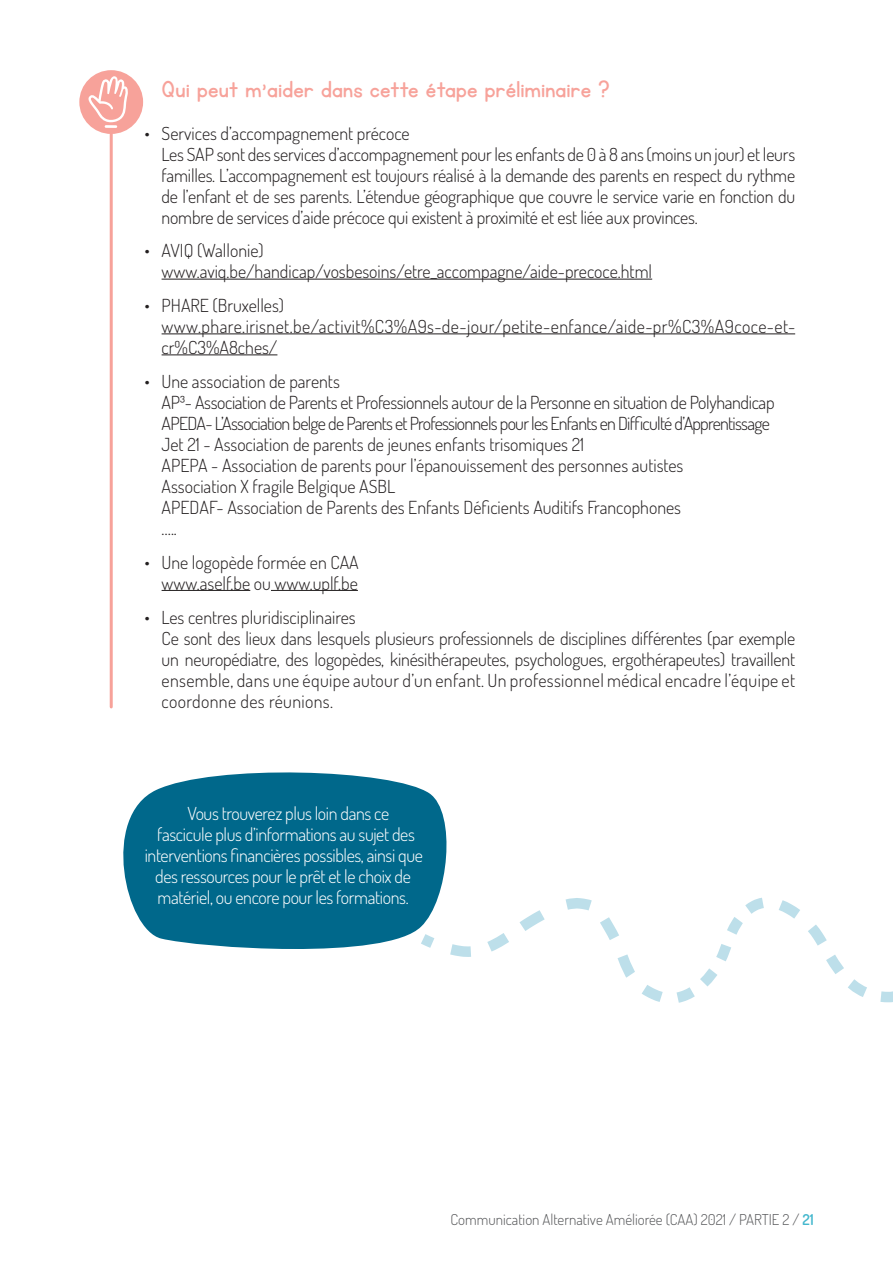
<style>
.page{position:relative;width:893px;height:1263px;background:#fff}
.page>*{position:absolute;margin:0;border:0;box-sizing:border-box;transform-origin:0 0}
.t1{font:27px "KG Primary Penmanship";letter-spacing:.01em;color:#f7a29a}
.t2{font:300 18px/21px "Dosis";letter-spacing:-.01em;color:#231f20}
.t3{font:300 18px/21px "Dosis";letter-spacing:-.02em;color:#fff;text-align:center}
.t4{font:300 18px/21px "Dosis";letter-spacing:.025em;color:#231f20}
.t5{font:300 15px "Dosis";color:#57585a}
.s1{font-weight:600;color:#43b7cd}
</style>
<div class="page">
<svg style="left:457px;top:897px;width:436px;height:106px"></svg>
<hr style="left:162px;top:279px;width:490px;height:1px;background:#231f20">
<hr style="left:162px;top:334px;width:633px;height:1px;background:#231f20">
<hr style="left:162px;top:355px;width:115px;height:1px;background:#231f20">
<hr style="left:162px;top:590px;width:88px;height:1px;background:#231f20">
<hr style="left:271px;top:590px;width:87px;height:1px;background:#231f20">
<div style="left:79px;top:70px;width:64px;height:64px;background:#f7a29a;border-radius:50%"></div>
<svg style="left:88px;top:76px;width:40px;height:52px"></svg>
<hr style="left:110px;top:134px;width:3px;height:573px;background:#f7a29a">
<svg style="left:123px;top:772px;width:334px;height:184px;fill:#00688b"></svg>
<h1 class="t1" style="left:162px;top:77px;width:449px">Qui peut m’aider dans cette étape préliminaire ?</h1>
<p class="t2" style="left:162px;top:122px;width:635px;text-indent:-17px">• Services d’accompagnement précoce<br>Les SAP sont des services d’accompagnement pour les enfants de 0 à 8 ans (moins un jour) et leurs familles. L’accompagnement est toujours réalisé à la demande des parents en respect du rythme de l’enfant et de ses parents. L’étendue géographique que couvre le service varie en fonction du nombre de services d’aide précoce qui existent à proximité et est liée aux provinces.</p>
<p class="t2" style="left:162px;top:240px;width:492px;text-indent:-17px">• AVIQ (Wallonie) www.aviq.be/handicap/vosbesoins/etre_accompagne/aide-precoce.html</p>
<p class="t4" style="left:162px;top:295px;width:635px;text-indent:-17px">• PHARE (Bruxelles) www.phare.irisnet.be/activit%C3%A9s-de-jour/petite-enfance/aide-pr%C3%A9coce-et&shy;cr%C3%A8ches/</p>
<p class="t2" style="left:162px;top:370px;width:614px;text-indent:-17px">• Une association de parents<br>AP³- Association de Parents et Professionnels autour de la Personne en situation de Polyhandicap APEDA- L’Association belge de Parents et Professionnels pour les Enfants en Difficulté d’Apprentissage Jet 21 - Association de parents de jeunes enfants trisomiques 21<br>APEPA - Association de parents pour l’épanouissement des personnes autistes<br>Association X fragile Belgique ASBL<br>APEDAF- Association de Parents des Enfants Déficients Auditifs Francophones<br>…..</p>
<p class="t2" style="left:145px;top:551px;width:216px;text-align:right">• Une logopède formée en CAA www.aself.be ou www.uplf.be</p>
<p class="t2" style="left:162px;top:606px;width:635px;text-indent:-17px">• Les centres pluridisciplinaires<br>Ce sont des lieux dans lesquels plusieurs professionnels de disciplines différentes (par exemple un neuropédiatre, des logopèdes, kinésithérapeutes, psychologues, ergothérapeutes) travaillent ensemble, dans une équipe autour d’un enfant. Un professionnel médical encadre l’équipe et coordonne des réunions.</p>
<p class="t3" style="left:145px;top:802px;width:280px">Vous trouverez plus loin dans ce<br>fascicule plus d’informations au sujet des interventions financières possibles, ainsi que des ressources pour le prêt et le choix de matériel, ou encore pour les formations.</p>
<p class="t5" style="left:451px;top:1210px;width:365px">Communication Alternative Améliorée (CAA) 2021 / PARTIE 2 / <span class="s1">21</span></p>
</div>
